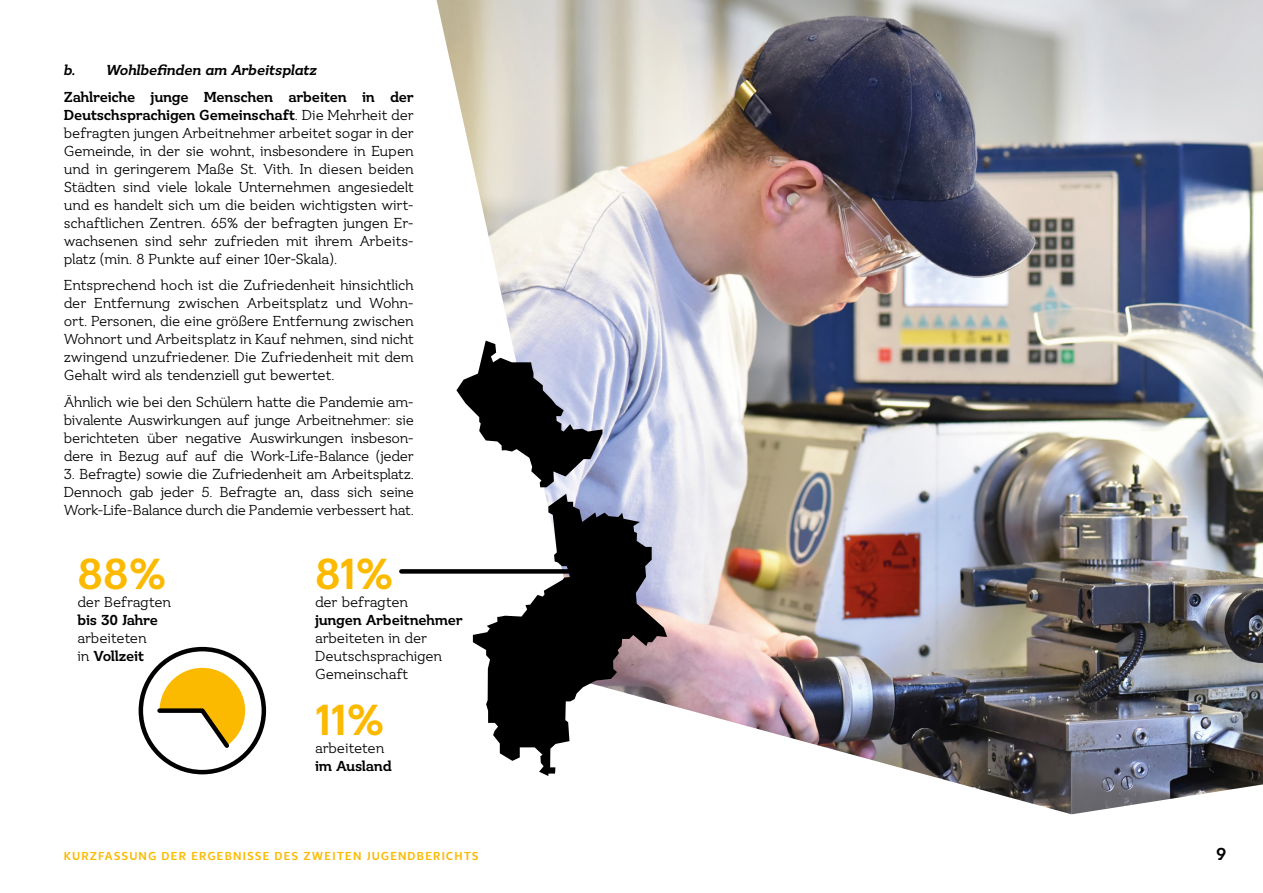
<style>
.page{position:relative;width:1263px;height:893px;background:#fff}
.page>*{position:absolute;margin:0;border:0;box-sizing:border-box;transform-origin:0 0}
.t1{font:700 45px "Ostbe Sans";color:#fbba00}
.t2{font:700 18px "Ostbe Serif";color:#000}
.t3{font:15px/18px "Ostbe Serif";letter-spacing:-.02em;color:#000;text-align:justify}
.t4{font:700 15px "Ostbe Serif";letter-spacing:-.02em;color:#000}
.t5{font:italic 700 15px "Ostbe Serif";letter-spacing:-.02em;color:#000}
.t6{font:700 12px "Ostbe Sans";letter-spacing:.09em;color:#fbba00}
.s1{font-weight:700}
</style>
<div class="page">
<img style="left:437px;top:0;width:826px;height:814px">
<svg style="left:456px;top:341px;width:146px;height:146px"></svg>
<svg style="left:473px;top:494px;width:194px;height:282px"></svg>
<div style="left:401px;top:569px;width:176px;height:5px;background:#000"></div>
<div style="left:139px;top:647px;width:127px;height:127px;border:4px solid #000;border-radius:50%"></div>
<svg style="left:155px;top:668px;width:90px;height:84px"></svg>
<p class="t5" style="left:64px;top:61px;width:255px">b. Wohlbefinden am Arbeitsplatz</p>
<p class="t3" style="left:64px;top:88px;width:352px"><span class="s1">Zahlreiche junge Menschen arbeiten in der Deutschsprachigen Gemeinschaft</span>. Die Mehrheit der befragten jungen Arbeitnehmer arbeitet sogar in der Gemeinde, in der sie wohnt, insbesondere in Eupen und in geringerem Maße St. Vith. In diesen beiden Städten sind viele lokale Unternehmen angesiedelt und es handelt sich um die beiden wichtigsten wirt&shy;schaftlichen Zentren. 65% der befragten jungen Er&shy;wachsenen sind sehr zufrieden mit ihrem Arbeits&shy;platz (min. 8 Punkte auf einer 10er-Skala).</p>
<p class="t3" style="left:64px;top:277px;width:352px">Entsprechend hoch ist die Zufriedenheit hinsichtlich der Entfernung zwischen Arbeitsplatz und Wohn&shy;ort. Personen, die eine größere Entfernung zwischen Wohnort und Arbeitsplatz in Kauf nehmen, sind nicht zwingend unzufriedener. Die Zufriedenheit mit dem Gehalt wird als tendenziell gut bewertet.</p>
<p class="t3" style="left:64px;top:393px;width:352px">Ähnlich wie bei den Schülern hatte die Pandemie am&shy;bivalente Auswirkungen auf junge Arbeitnehmer: sie berichteten über negative Auswirkungen insbeson&shy;dere in Bezug auf auf die Work-Life-Balance (jeder</p>
<p class="t3" style="left:64px;top:465px;width:352px">3. Befragte) sowie die Zufriedenheit am Arbeitsplatz.<br>Dennoch gab jeder 5. Befragte an, dass sich seine Work-Life-Balance durch die Pandemie verbessert hat.</p>
<h1 class="t1" style="left:77px;top:548px;width:91px">88%</h1>
<p class="t3" style="left:77px;top:593px;width:95px">der Befragten</p>
<p class="t4" style="left:77px;top:611px;width:82px">bis 30 Jahre</p>
<p class="t3" style="left:77px;top:629px;width:71px">arbeiteten in <span class="s1">Vollzeit</span></p>
<h1 class="t1" style="left:315px;top:548px;width:80px">81%</h1>
<p class="t3" style="left:315px;top:593px;width:95px">der befragten</p>
<p class="t4" style="left:315px;top:611px;width:149px">jungen Arbeitnehmer</p>
<p class="t3" style="left:315px;top:629px;width:129px;text-align:left">arbeiteten in der<br>Deutschsprachigen<br>Gemeinschaft</p>
<h1 class="t1" style="left:315px;top:695px;width:71px">11%</h1>
<p class="t3" style="left:315px;top:740px;width:71px">arbeiteten</p>
<p class="t4" style="left:315px;top:758px;width:78px">im Ausland</p>
<p class="t6" style="left:64px;top:849px;width:416px">KURZFASSUNG DER ERGEBNISSE DES ZWEITEN JUGENDBERICHTS</p>
<p class="t2" style="left:1216px;top:843px;width:12px">9</p>
</div>
